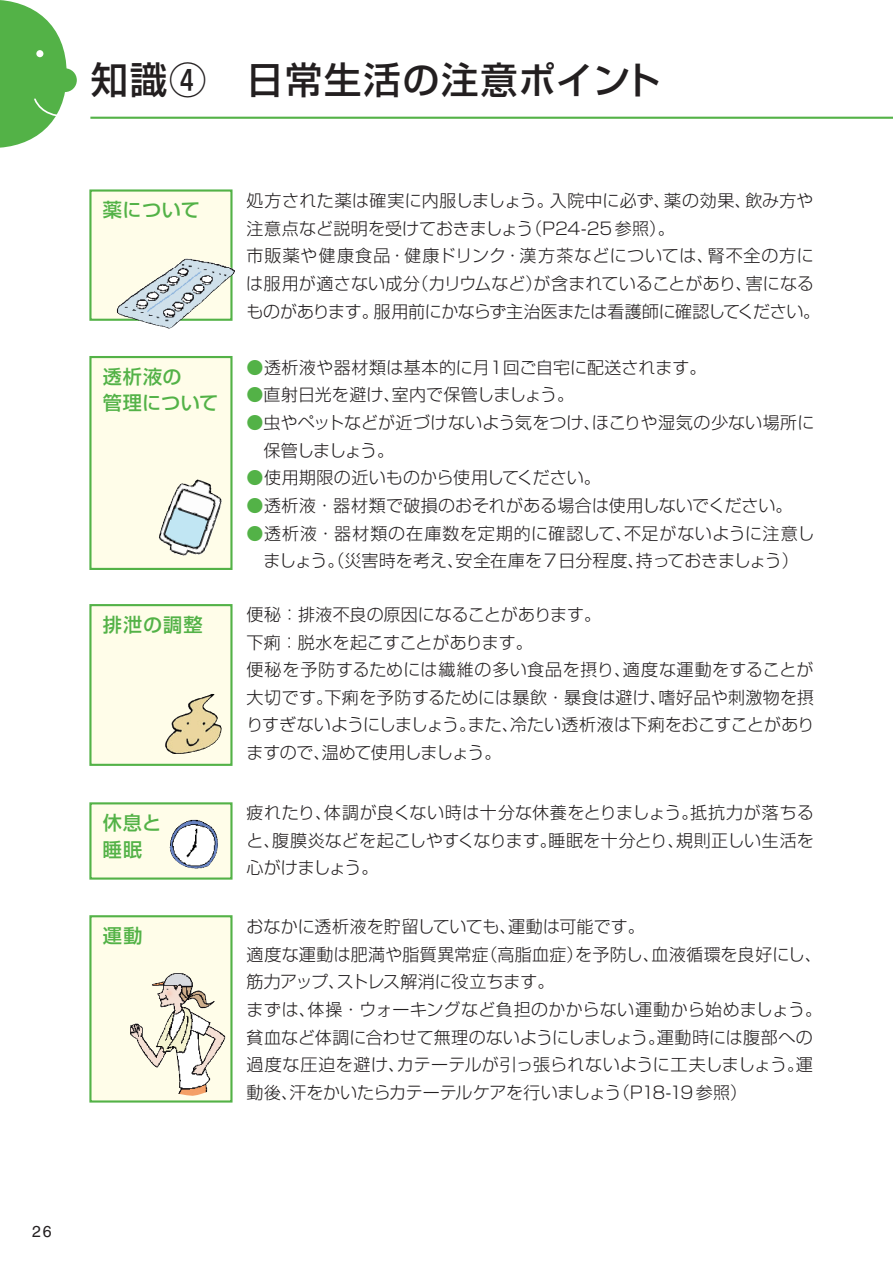
<style>
.page{position:relative;width:893px;height:1263px;background:#fff}
.page>*{position:absolute;margin:0;border:0;box-sizing:border-box;transform-origin:0 0}
.t1{font:500 37.2px "Shin Go Pr 6";letter-spacing:.05em;color:#231f20}
.t2{font:500 19.2px/26.5px "Shin Go Pr 6";letter-spacing:.04em;color:#53b247}
.t3{font:500 19.2px/26.5px "Shin Go Pr 6";letter-spacing:.015em;color:#53b247}
.t4{font:300 16.95px/27.6px "Shin Go Pr 6";letter-spacing:.005em;color:#231f20}
.t5{font:15.9px "Helvetica";color:#231f20}
.s1{color:#53b247}
</style>
<div class="page">
<div style="left:90px;top:357px;width:141px;height:212px;background:#fffde9"></div>
<div style="left:89px;top:356px;width:144px;height:214px;border:2px solid #53b247"></div>
<div style="left:90px;top:605px;width:141px;height:160px;background:#fffde9"></div>
<div style="left:89px;top:604px;width:144px;height:162px;border:2px solid #53b247"></div>
<div style="left:90px;top:803px;width:141px;height:75px;background:#fffde9"></div>
<div style="left:89px;top:802px;width:144px;height:78px;border:2px solid #53b247"></div>
<svg style="left:92px;top:918px;width:138px;height:181px;background:#f4f1df"></svg>
<div style="left:89px;top:915px;width:144px;height:187px;border:2px solid #53b247"></div>
<div style="left:90px;top:190px;width:141px;height:130px;background:#fffde9"></div>
<div style="left:89px;top:189px;width:144px;height:132px;border:2px solid #53b247"></div>
<img style="left:159px;top:480px;width:37px;height:76px">
<img style="left:170px;top:820px;width:48px;height:49px">
<img style="left:117px;top:259px;width:68px;height:58px">
<img style="left:152px;top:973px;width:28px;height:78px">
<hr style="left:90px;top:117px;width:803px;height:2px;background:#53b247">
<img style="left:165px;top:694px;width:57px;height:60px">
<div style="left:53px;top:68px;width:24px;height:24px;background:#53b247;border-radius:50%"></div>
<svg style="left:0;top:0;width:67px;height:148px"></svg>
<h1 class="t1" style="left:91px;top:49px;width:571px">知識④　日常生活の注意ポイント</h1>
<p class="t2" style="left:103px;top:195px;width:99px">薬について</p>
<p class="t3" style="left:103px;top:362px;width:117px">透析液の<br>管理について</p>
<p class="t2" style="left:103px;top:610px;width:101px">排泄の調整</p>
<p class="t2" style="left:103px;top:808px;width:60px">休息と睡眠</p>
<p class="t2" style="left:103px;top:921px;width:41px">運動</p>
<p class="t4" style="left:246px;top:185px;width:575px">処方された薬は確実に内服しましょう。入院中に必ず、薬の効果、飲み方や注意点など説明を受けておきましょう（P24-25参照）。<br>市販薬や健康食品・健康ドリンク・漢方茶などについては、腎不全の方には服用が適さない成分（カリウムなど）が含まれていることがあり、害になるものがあります。服用前にかならず主治医または看護師に確認してください。</p>
<p class="t4" style="left:246px;top:352px;width:461px"><span class="s1">●</span>透析液や器材類は基本的に月1回ご自宅に配送されます。</p>
<p class="t4" style="left:246px;top:380px;width:329px"><span class="s1">●</span>直射日光を避け、室内で保管しましょう。</p>
<p class="t4" style="left:263px;top:407px;width:552px;text-indent:-17px"><span class="s1">●</span>虫やペットなどが近づけないよう気をつけ、ほこりや湿気の少ない場所に保管しましょう。</p>
<p class="t4" style="left:246px;top:462px;width:356px"><span class="s1">●</span>使用期限の近いものから使用してください。</p>
<p class="t4" style="left:246px;top:490px;width:548px"><span class="s1">●</span>透析液・器材類で破損のおそれがある場合は使用しないでください。</p>
<p class="t4" style="left:246px;top:518px;width:569px;text-align:center"><span class="s1">●</span>透析液・器材類の在庫数を定期的に確認して、不足がないように注意しましょう。（災害時を考え、安全在庫を7日分程度、持っておきましょう）</p>
<p class="t4" style="left:246px;top:599px;width:570px">便秘：排液不良の原因になることがあります。<br>下痢：脱水を起こすことがあります。<br>便秘を予防するためには繊維の多い食品を摂り、適度な運動をすることが大切です。下痢を予防するためには暴飲・暴食は避け、嗜好品や刺激物を摂りすぎないようにしましょう。また、冷たい透析液は下痢をおこすことがありますので、温めて使用しましょう。</p>
<p class="t4" style="left:246px;top:797px;width:569px;text-align:justify">疲れたり、体調が良くない時は十分な休養をとりましょう。抵抗力が落ちると、腹膜炎などを起こしやすくなります。睡眠を十分とり、規則正しい生活を心がけましょう。</p>
<p class="t4" style="left:246px;top:911px;width:577px">おなかに透析液を貯留していても、運動は可能です。<br>適度な運動は肥満や脂質異常症（高脂血症）を予防し、血液循環を良好にし、筋力アップ、ストレス解消に役立ちます。<br>まずは、体操・ウォーキングなど負担のかからない運動から始めましょう。貧血など体調に合わせて無理のないようにしましょう。運動時には腹部への過度な圧迫を避け、カテーテルが引っ張られないように工夫しましょう。運動後、汗をかいたらカテーテルケアを行いましょう（P18-19 参照）</p>
<p class="t5" style="left:32px;top:1223px;width:21px">26</p>
</div>
